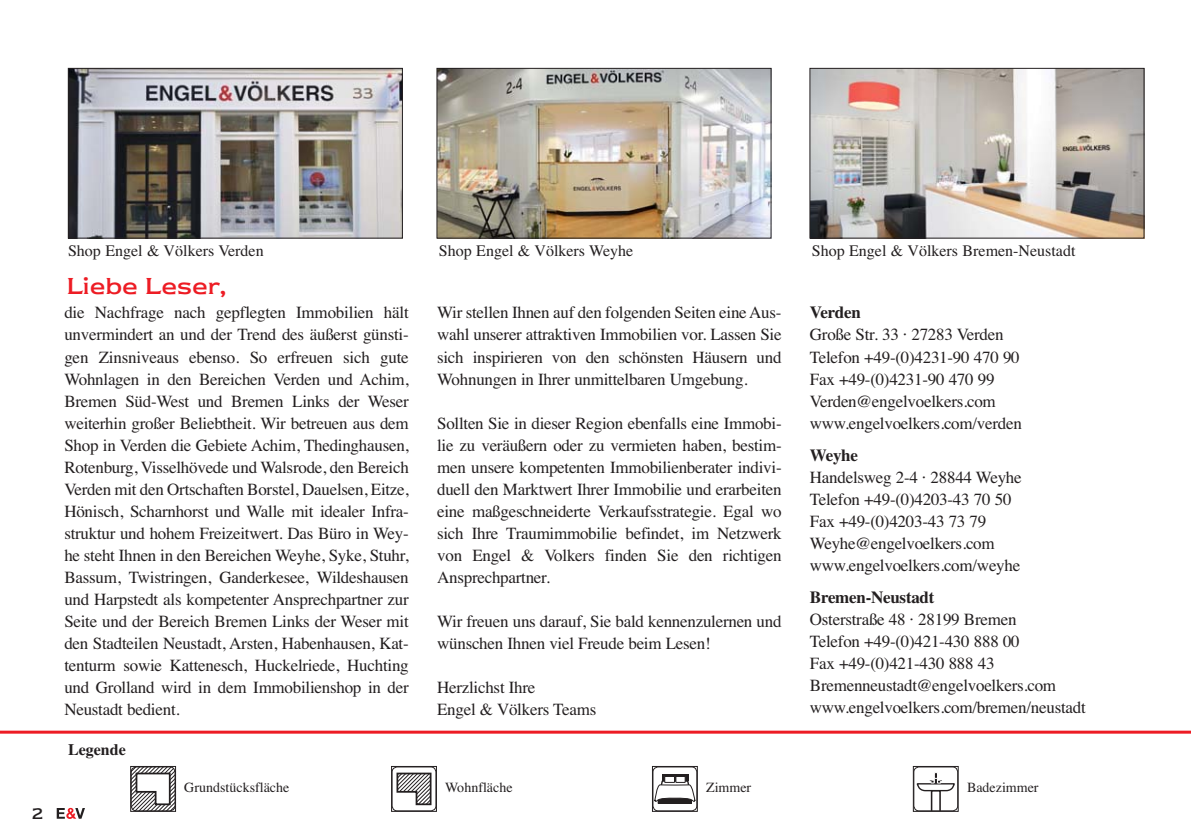
<style>
.page{position:relative;width:1191px;height:840px;background:#fff}
.page>*{position:absolute;margin:0;border:0;box-sizing:border-box;transform-origin:0 0}
.t1{font:24px "Newtext EFML";color:#ed1c24}
.t2{font:17px/22px "Times";letter-spacing:-.015em;color:#231f20}
.t3{font:700 17px "Times";letter-spacing:-.015em;color:#231f20}
.t4{font:16px "Times";color:#231f20}
.t5{font:700 16px "Times";color:#231f20}
.t6{font:16px "Newtext EFML";color:#231f20}
.t7{font:14px "Times";color:#231f20}
</style>
<div class="page">
<svg style="left:57px;top:807px;width:28px;height:11px"></svg>
<hr style="left:0;top:730px;width:1190px;height:3px;background:#ed1c24">
<svg style="left:132px;top:767px;width:42px;height:42px"></svg>
<div style="left:130px;top:765px;width:46px;height:46px;border:1px solid #231f20"></div>
<div style="left:392px;top:766px;width:44px;height:44px;border:1px solid #231f20;border-radius:5px"></div>
<svg style="left:396px;top:772px;width:36px;height:33px"></svg>
<div style="left:391px;top:765px;width:46px;height:46px;border:1px solid #231f20"></div>
<div style="left:652px;top:766px;width:45px;height:44px;border:1px solid #231f20;border-radius:5px"></div>
<div style="left:661px;top:773px;width:27px;height:7px;background:#231f20"></div>
<div style="left:665px;top:776px;width:9px;height:6px;background:#fff"></div>
<div style="left:664px;top:775px;width:11px;height:7px;border:1px solid #231f20"></div>
<div style="left:676px;top:776px;width:9px;height:6px;background:#fff"></div>
<div style="left:675px;top:775px;width:10px;height:7px;border:1px solid #231f20"></div>
<svg style="left:654px;top:779px;width:41px;height:30px"></svg>
<div style="left:652px;top:765px;width:45px;height:46px;border:1px solid #231f20"></div>
<div style="left:913px;top:766px;width:45px;height:44px;border:1px solid #231f20;border-radius:5px"></div>
<div style="left:930px;top:789px;width:11px;height:22px;border:2px solid #231f20"></div>
<svg style="left:916px;top:772px;width:39px;height:19px"></svg>
<div style="left:913px;top:765px;width:45px;height:46px;border:1px solid #231f20"></div>
<img style="left:70px;top:70px;width:331px;height:166px">
<div style="left:68px;top:68px;width:335px;height:170px;border:1px solid #231f20"></div>
<img style="left:439px;top:70px;width:330px;height:166px">
<div style="left:437px;top:68px;width:334px;height:170px;border:1px solid #231f20"></div>
<img style="left:811px;top:70px;width:331px;height:166px">
<div style="left:809px;top:68px;width:335px;height:170px;border:1px solid #231f20"></div>
<p class="t6" style="left:32px;top:807px;width:13px">2</p>
<p class="t4" style="left:68px;top:244px;width:197px">Shop Engel &amp; Völkers Verden</p>
<p class="t4" style="left:439px;top:244px;width:196px">Shop Engel &amp; Völkers Weyhe</p>
<h1 class="t1" style="left:66px;top:277px;width:162px">Liebe Leser,</h1>
<p class="t2" style="left:64px;top:303px;width:346px;text-align:justify">die Nachfrage nach gepflegten Immobilien hält unvermindert an und der Trend des äußerst günsti&shy;gen Zinsniveaus ebenso. So erfreuen sich gute Wohnlagen in den Bereichen Verden und Achim, Bremen Süd-West und Bremen Links der Weser weiterhin großer Beliebtheit. Wir betreuen aus dem Shop in Verden die Gebiete Achim, Thedinghausen, Rotenburg, Visselhövede und Walsrode, den Bereich Verden mit den Ortschaften Borstel, Dauelsen, Eitze, Hönisch, Scharnhorst und Walle mit idealer Infra&shy;struktur und hohem Freizeitwert. Das Büro in Wey&shy;he steht Ihnen in den Bereichen Weyhe, Syke, Stuhr, Bassum, Twistringen, Ganderkesee, Wildeshausen und Harpstedt als kompetenter Ansprechpartner zur Seite und der Bereich Bremen Links der Weser mit den Stadteilen Neustadt, Arsten, Habenhausen, Kat&shy;tenturm sowie Kattenesch, Huckelriede, Huchting und Grolland wird in dem Immobilienshop in der Neustadt bedient.</p>
<p class="t2" style="left:437px;top:303px;width:346px;text-align:justify">Wir stellen Ihnen auf den folgenden Seiten eine Aus&shy;wahl unserer attraktiven Immobilien vor. Lassen Sie sich inspirieren von den schönsten Häusern und Wohnungen in Ihrer unmittelbaren Umgebung.</p>
<p class="t2" style="left:437px;top:413px;width:346px;text-align:justify">Sollten Sie in dieser Region ebenfalls eine Immobi&shy;lie zu veräußern oder zu vermieten haben, bestim&shy;men unsere kompetenten Immobilienberater indivi&shy;duell den Marktwert Ihrer Immobilie und erarbeiten eine maßgeschneiderte Verkaufsstrategie. Egal wo sich Ihre Traumimmobilie befindet, im Netzwerk von Engel &amp; Volkers finden Sie den richtigen Ansprechpartner.</p>
<p class="t2" style="left:437px;top:611px;width:346px">Wir freuen uns darauf, Sie bald kennenzulernen und wünschen Ihnen viel Freude beim Lesen!</p>
<p class="t2" style="left:437px;top:677px;width:161px">Herzlichst Ihre<br>Engel &amp; Völkers Teams</p>
<p class="t5" style="left:68px;top:743px;width:59px">Legende</p>
<p class="t4" style="left:812px;top:244px;width:265px">Shop Engel &amp; Völkers Bremen-Neustadt</p>
<p class="t3" style="left:810px;top:306px;width:52px">Verden</p>
<p class="t2" style="left:810px;top:325px;width:213px">Große Str. 33 · 27283 Verden<br>Telefon +49-(0)4231-90 470 90<br>Fax +49-(0)4231-90 470 99<br>Verden@engelvoelkers.com www.engelvoelkers.com/verden</p>
<p class="t3" style="left:810px;top:448px;width:50px">Weyhe</p>
<p class="t2" style="left:810px;top:467px;width:213px">Handelsweg 2-4 · 28844 Weyhe<br>Telefon +49-(0)4203-43 70 50<br>Fax +49-(0)4203-43 73 79<br>Weyhe@engelvoelkers.com www.engelvoelkers.com/weyhe</p>
<p class="t3" style="left:810px;top:590px;width:126px">Bremen-Neustadt</p>
<p class="t2" style="left:810px;top:609px;width:277px">Osterstraße 48 · 28199 Bremen<br>Telefon +49-(0)421-430 888 00<br>Fax +49-(0)421-430 888 43<br>Bremenneustadt@engelvoelkers.com www.engelvoelkers.com/bremen/neustadt</p>
<p class="t7" style="left:184px;top:782px;width:106px">Grundstücksfläche</p>
<p class="t7" style="left:445px;top:782px;width:69px">Wohnfläche</p>
<p class="t7" style="left:706px;top:782px;width:47px">Zimmer</p>
<p class="t7" style="left:967px;top:782px;width:73px">Badezimmer</p>
</div>
